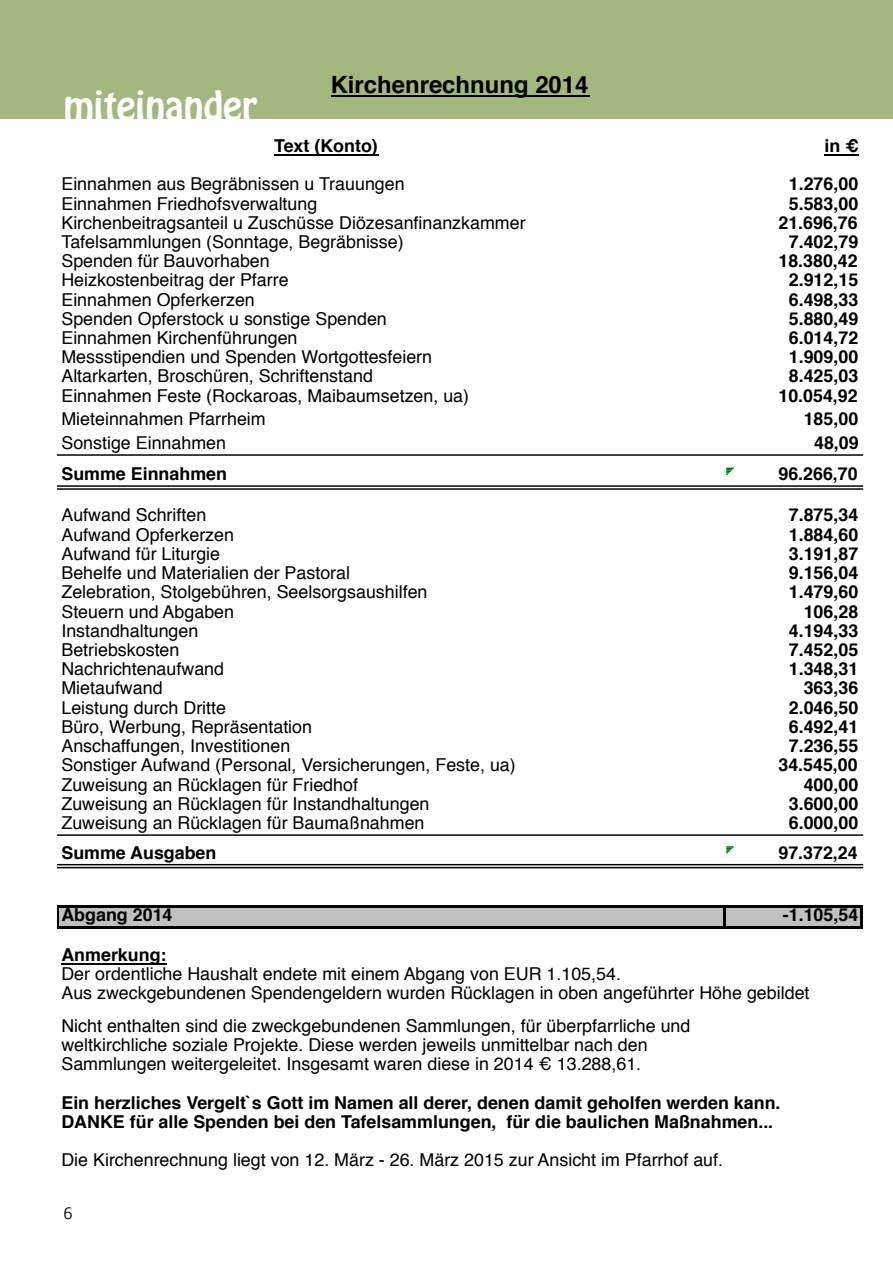
<style>
.page{position:relative;width:893px;height:1263px;background:#fff}
.page>*{position:absolute;margin:0;border:0;box-sizing:border-box;transform-origin:0 0}
.t1{font:36px "Hobo Std";color:#fff}
.t2{font:700 23.85px "Helvetica";color:#000}
.t3{font:17.7px/19.2px "Helvetica";color:#000}
.t4{font:700 17.7px/19.2px "Helvetica";color:#000}
.t5{font:15px "Euphemia UCAS";color:#000}
</style>
<div class="page">
<div style="left:0;top:0;width:893px;height:119px;background:#a3b87e"></div>
<svg style="left:726px;top:468px;width:8px;height:7px"></svg>
<svg style="left:726px;top:846px;width:8px;height:7px"></svg>
<div style="left:58px;top:907px;width:805px;height:22px;background:#c0c0c0"></div>
<hr style="left:274px;top:154px;width:104px;height:2px;background:#000">
<hr style="left:824px;top:154px;width:35px;height:2px;background:#000">
<hr style="left:61px;top:963px;width:106px;height:1px;background:#000">
<hr style="left:331px;top:95px;width:258px;height:1px;background:#000">
<svg style="left:57px;top:905px;width:1px;height:24px"></svg>
<hr style="left:723px;top:908px;width:3px;height:21px;background:#000">
<hr style="left:860px;top:908px;width:3px;height:21px;background:#000">
<hr style="left:57px;top:454px;width:806px;height:2px;background:#000">
<hr style="left:57px;top:485px;width:806px;height:2px;background:#000">
<hr style="left:57px;top:488px;width:806px;height:2px;background:#000">
<hr style="left:57px;top:834px;width:806px;height:2px;background:#000">
<hr style="left:57px;top:864px;width:806px;height:1px;background:#000">
<hr style="left:57px;top:867px;width:806px;height:1px;background:#000">
<hr style="left:58px;top:905px;width:805px;height:3px;background:#000">
<hr style="left:58px;top:926px;width:805px;height:3px;background:#000">
<h1 class="t1" style="left:64px;top:81px;width:195px">miteinander</h1>
<h2 class="t2" style="left:331px;top:65px;width:259px">Kirchenrechnung 2014</h2>
<p class="t4" style="left:274px;top:136px;width:105px">Text (Konto)</p>
<p class="t4" style="left:824px;top:136px;width:36px">in €</p>
<p class="t3" style="left:61px;top:175px;width:345px">Einnahmen aus Begräbnissen u Trauungen</p>
<p class="t4" style="left:789px;top:175px;width:71px">1.276,00</p>
<p class="t3" style="left:61px;top:194px;width:257px">Einnahmen Friedhofsverwaltung</p>
<p class="t4" style="left:789px;top:194px;width:71px">5.583,00</p>
<p class="t3" style="left:61px;top:213px;width:466px">Kirchenbeitragsanteil u Zuschüsse Diözesanfinanzkammer</p>
<p class="t4" style="left:778px;top:213px;width:81px">21.696,76</p>
<p class="t3" style="left:61px;top:233px;width:344px">Tafelsammlungen (Sonntage, Begräbnisse)</p>
<p class="t4" style="left:789px;top:232px;width:71px">7.402,79</p>
<p class="t3" style="left:61px;top:252px;width:210px">Spenden für Bauvorhaben</p>
<p class="t4" style="left:778px;top:252px;width:81px">18.380,42</p>
<p class="t3" style="left:61px;top:271px;width:229px">Heizkostenbeitrag der Pfarre</p>
<p class="t4" style="left:789px;top:271px;width:71px">2.912,15</p>
<p class="t3" style="left:61px;top:290px;width:195px">Einnahmen Opferkerzen</p>
<p class="t4" style="left:789px;top:290px;width:71px">6.498,33</p>
<p class="t3" style="left:61px;top:310px;width:327px">Spenden Opferstock u sonstige Spenden</p>
<p class="t4" style="left:789px;top:309px;width:71px">5.880,49</p>
<p class="t3" style="left:61px;top:329px;width:238px">Einnahmen Kirchenführungen</p>
<p class="t4" style="left:789px;top:328px;width:71px">6.014,72</p>
<p class="t3" style="left:61px;top:348px;width:372px">Messstipendien und Spenden Wortgottesfeiern</p>
<p class="t4" style="left:789px;top:348px;width:71px">1.909,00</p>
<p class="t3" style="left:61px;top:367px;width:313px">Altarkarten, Broschüren, Schriftenstand</p>
<p class="t4" style="left:789px;top:367px;width:71px">8.425,03</p>
<p class="t3" style="left:61px;top:386px;width:409px">Einnahmen Feste (Rockaroas, Maibaumsetzen, ua)</p>
<p class="t4" style="left:778px;top:386px;width:81px">10.054,92</p>
<p class="t3" style="left:61px;top:410px;width:206px">Mieteinnahmen Pfarrheim</p>
<p class="t4" style="left:804px;top:410px;width:56px">185,00</p>
<p class="t3" style="left:61px;top:434px;width:166px">Sonstige Einnahmen</p>
<p class="t4" style="left:814px;top:433px;width:46px">48,09</p>
<p class="t4" style="left:61px;top:464px;width:167px">Summe Einnahmen</p>
<p class="t4" style="left:778px;top:464px;width:81px">96.266,70</p>
<p class="t3" style="left:61px;top:506px;width:146px">Aufwand Schriften</p>
<p class="t4" style="left:789px;top:506px;width:71px">7.875,34</p>
<p class="t3" style="left:61px;top:525px;width:174px">Aufwand Opferkerzen</p>
<p class="t4" style="left:789px;top:525px;width:71px">1.884,60</p>
<p class="t3" style="left:61px;top:545px;width:160px">Aufwand für Liturgie</p>
<p class="t4" style="left:789px;top:544px;width:71px">3.191,87</p>
<p class="t3" style="left:61px;top:564px;width:290px">Behelfe und Materialien der Pastoral</p>
<p class="t4" style="left:789px;top:563px;width:71px">9.156,04</p>
<p class="t3" style="left:61px;top:583px;width:368px">Zelebration, Stolgebühren, Seelsorgsaushilfen</p>
<p class="t4" style="left:789px;top:583px;width:71px">1.479,60</p>
<p class="t3" style="left:61px;top:602px;width:174px">Steuern und Abgaben</p>
<p class="t4" style="left:804px;top:602px;width:56px">106,28</p>
<p class="t3" style="left:61px;top:621px;width:138px">Instandhaltungen</p>
<p class="t4" style="left:789px;top:621px;width:71px">4.194,33</p>
<p class="t3" style="left:61px;top:641px;width:120px">Betriebskosten</p>
<p class="t4" style="left:789px;top:640px;width:71px">7.452,05</p>
<p class="t3" style="left:61px;top:660px;width:164px">Nachrichtenaufwand</p>
<p class="t4" style="left:789px;top:660px;width:71px">1.348,31</p>
<p class="t3" style="left:61px;top:679px;width:103px">Mietaufwand</p>
<p class="t4" style="left:804px;top:679px;width:56px">363,36</p>
<p class="t3" style="left:61px;top:698px;width:166px">Leistung durch Dritte</p>
<p class="t4" style="left:789px;top:698px;width:71px">2.046,50</p>
<p class="t3" style="left:61px;top:718px;width:252px">Büro, Werbung, Repräsentation</p>
<p class="t4" style="left:789px;top:717px;width:71px">6.492,41</p>
<p class="t3" style="left:61px;top:737px;width:230px">Anschaffungen, Investitionen</p>
<p class="t4" style="left:789px;top:736px;width:71px">7.236,55</p>
<p class="t3" style="left:61px;top:756px;width:456px">Sonstiger Aufwand (Personal, Versicherungen, Feste, ua)</p>
<p class="t4" style="left:778px;top:756px;width:81px">34.545,00</p>
<p class="t3" style="left:61px;top:775px;width:298px">Zuweisung an Rücklagen für Friedhof</p>
<p class="t4" style="left:804px;top:775px;width:56px">400,00</p>
<p class="t3" style="left:61px;top:794px;width:370px">Zuweisung an Rücklagen für Instandhaltungen</p>
<p class="t4" style="left:789px;top:794px;width:71px">3.600,00</p>
<p class="t3" style="left:61px;top:814px;width:365px">Zuweisung an Rücklagen für Baumaßnahmen</p>
<p class="t4" style="left:789px;top:813px;width:71px">6.000,00</p>
<p class="t4" style="left:61px;top:843px;width:157px">Summe Ausgaben</p>
<p class="t4" style="left:778px;top:843px;width:81px">97.372,24</p>
<p class="t4" style="left:61px;top:905px;width:113px">Abgang 2014</p>
<p class="t4" style="left:783px;top:905px;width:77px">-1.105,54</p>
<p class="t4" style="left:61px;top:945px;width:107px">Anmerkung:</p>
<p class="t3" style="left:61px;top:965px;width:750px">Der ordentliche Haushalt endete mit einem Abgang von EUR 1.105,54.<br>Aus zweckgebundenen Spendengeldern wurden Rücklagen in oben angeführter Höhe gebildet</p>
<p class="t3" style="left:61px;top:1016px;width:630px">Nicht enthalten sind die zweckgebundenen Sammlungen, für überpfarrliche und weltkirchliche soziale Projekte. Diese werden jeweils unmittelbar nach den<br>Sammlungen weitergeleitet. Insgesamt waren diese in 2014 € 13.288,61.</p>
<p class="t4" style="left:61px;top:1093px;width:721px">Ein herzliches Vergelt`s Gott im Namen all derer, denen damit geholfen werden kann.<br>DANKE für alle Spenden bei den Tafelsammlungen, für die baulichen Maßnahmen...</p>
<p class="t3" style="left:61px;top:1151px;width:663px">Die Kirchenrechnung liegt von 12. März - 26. März 2015 zur Ansicht im Pfarrhof auf.</p>
<p class="t5" style="left:64px;top:1203px;width:10px">6</p>
</div>
